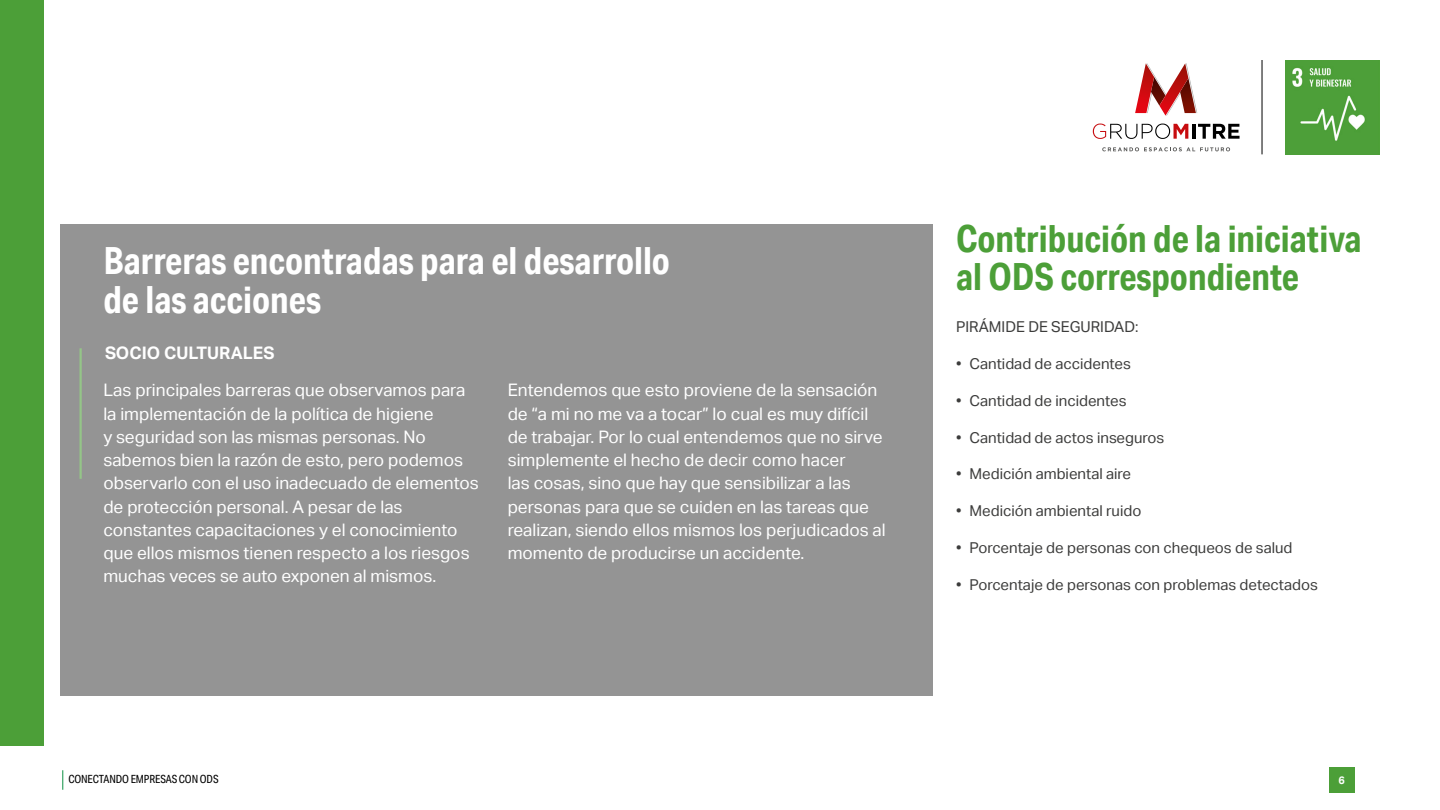
<style>
.page{position:relative;width:1440px;height:810px;background:#fff}
.page>*{position:absolute;margin:0;border:0;box-sizing:border-box;transform-origin:0 0}
.t1{font:700 37.5px/38.2px "Aktiv Grotesk Cd";color:#fff}
.t2{font:700 37.5px/38.2px "Aktiv Grotesk Cd";color:#4c9f38}
.t3{font:17.25px/23.2px "Aktiv Grotesk";color:#fff}
.t4{font:700 17.25px "Aktiv Grotesk";color:#fff}
.t5{font:15px "Aktiv Grotesk";color:#3c3c3b}
.t6{font:11.25px "Aktiv Grotesk Cd";letter-spacing:-.01em;color:#000}
.t7{font:700 10.88px "Aktiv Grotesk";color:#fff}
</style>
<div class="page">
<svg style="left:62px;top:770px;width:1px;height:20px"></svg>
<div style="left:1329px;top:767px;width:25px;height:26px;background:#4c9f38"></div>
<img style="left:1285px;top:60px;width:95px;height:95px">
<hr style="left:1262px;top:60px;width:1px;height:94px;background:#000">
<svg style="left:1093px;top:124px;width:95px;height:15px"></svg>
<hr style="left:1192px;top:124px;width:3px;height:15px;background:#000">
<svg style="left:1198px;top:124px;width:42px;height:15px"></svg>
<svg style="left:1102px;top:147px;width:128px;height:4px"></svg>
<svg style="left:1135px;top:63px;width:62px;height:53px"></svg>
<div style="left:0;top:0;width:44px;height:746px;background:#4c9f38"></div>
<div style="left:60px;top:225px;width:872px;height:471px;background:#949494"></div>
<hr style="left:80px;top:348px;width:2px;height:131px;background:#94c588">
<p class="t1" style="left:103px;top:241px;width:568px">Barreras encontradas para el desarrollo de las acciones</p>
<p class="t4" style="left:105px;top:343px;width:171px">SOCIO CULTURALES</p>
<p class="t3" style="left:103px;top:379px;width:377px">Las principales barreras que observamos para la implementación de la política de higiene<br>y seguridad son las mismas personas. No sabemos bien la razón de esto, pero podemos observarlo con el uso inadecuado de elementos de protección personal. A pesar de las constantes capacitaciones y el conocimiento que ellos mismos tienen respecto a los riesgos muchas veces se auto exponen al mismos.</p>
<p class="t3" style="left:508px;top:379px;width:380px">Entendemos que esto proviene de la sensación de “a mi no me va a tocar” lo cual es muy difícil de trabajar. Por lo cual entendemos que no sirve simplemente el hecho de decir como hacer<br>las cosas, sino que hay que sensibilizar a las personas para que se cuiden en las tareas que realizan, siendo ellos mismos los perjudicados al momento de producirse un accidente.</p>
<p class="t2" style="left:956px;top:219px;width:407px">Contribución de la iniciativa al ODS correspondiente</p>
<p class="t5" style="left:956px;top:318px;width:184px">PIRÁMIDE DE SEGURIDAD:</p>
<p class="t5" style="left:956px;top:355px;width:176px">• Cantidad de accidentes</p>
<p class="t5" style="left:956px;top:392px;width:172px">• Cantidad de incidentes</p>
<p class="t5" style="left:956px;top:429px;width:210px">• Cantidad de actos inseguros</p>
<p class="t5" style="left:956px;top:465px;width:177px">• Medición ambiental aire</p>
<p class="t5" style="left:956px;top:502px;width:187px">• Medición ambiental ruido</p>
<p class="t5" style="left:956px;top:539px;width:338px">• Porcentaje de personas con chequeos de salud</p>
<p class="t5" style="left:956px;top:576px;width:364px">• Porcentaje de personas con problemas detectados</p>
<p class="t6" style="left:68px;top:773px;width:152px">CONECTANDO EMPRESAS CON ODS</p>
<p class="t7" style="left:1338px;top:774px;width:8px">6</p>
</div>
